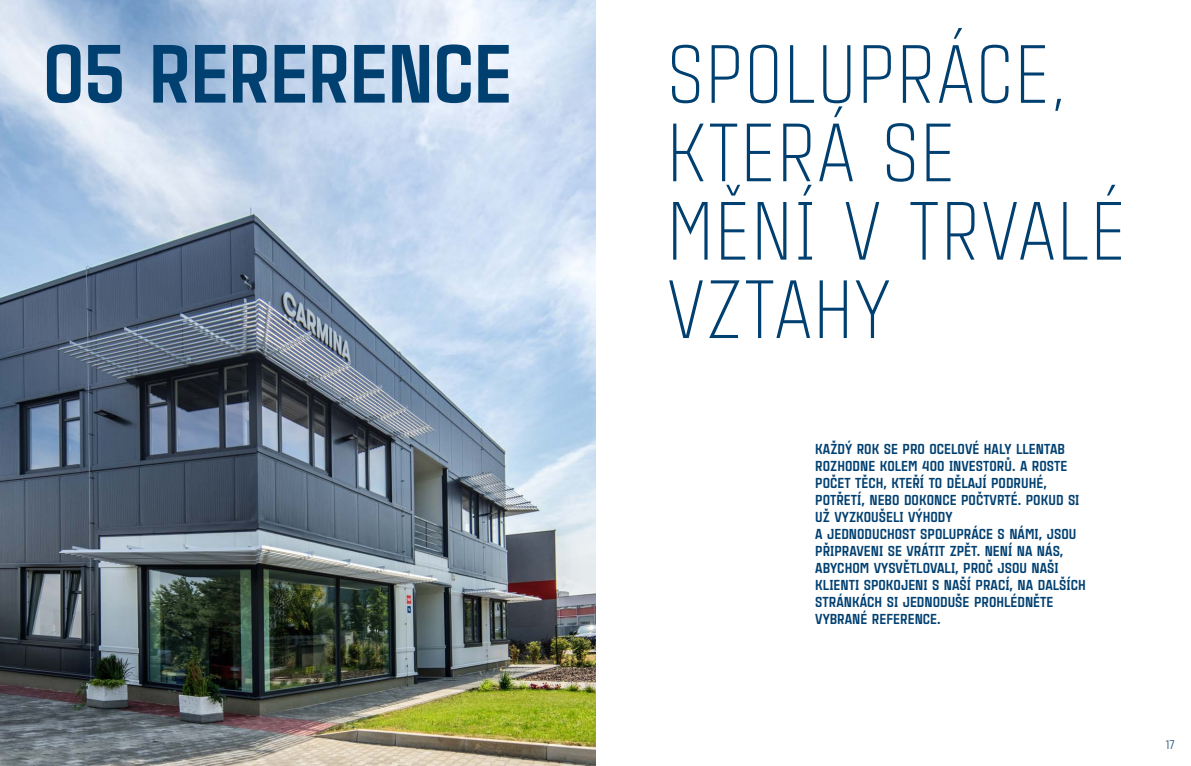
<style>
.page{position:relative;width:1191px;height:766px;background:#fff}
.page>*{position:absolute;margin:0;border:0;box-sizing:border-box;transform-origin:0 0}
.t1{font:300 80px/78.3px "Citadina";color:#004071}
.t2{font:900 80px "Citadina";letter-spacing:-.02em;color:#004071}
.t3{font:900 14px/17px "Citadina";color:#004071}
.t4{font:12px "Citadina";color:#004071}
</style>
<div class="page">
<img style="left:0;top:0;width:595px;height:765px">
<h1 class="t2" style="left:43px;top:13px;width:472px">05 RERERENCE</h1>
<h1 class="t1" style="left:666px;top:30px;width:461px">SPOLUPRÁCE,<br>KTERÁ SE<br>MĚNÍ V TRVALÉ<br>VZTAHY</h1>
<p class="t3" style="left:815px;top:440px;width:272px">KAŽDÝ ROK SE PRO OCELOVÉ HALY LLENTAB ROZHODNE KOLEM 400 INVESTORŮ. A ROSTE POČET TĚCH, KTEŘÍ TO DĚLAJÍ PODRUHÉ, POTŘETÍ, NEBO DOKONCE POČTVRTÉ. POKUD SI UŽ VYZKOUŠELI VÝHODY<br>A JEDNODUCHOST SPOLUPRÁCE S NÁMI, JSOU PŘIPRAVENI SE VRÁTIT ZPĚT. NENÍ NA NÁS, ABYCHOM VYSVĚTLOVALI, PROČ JSOU NAŠI KLIENTI SPOKOJENI S NAŠÍ PRACÍ, NA DALŠÍCH STRÁNKÁCH SI JEDNODUŠE PROHLÉDNĚTE VYBRANÉ REFERENCE.</p>
<p class="t4" style="left:1165px;top:736px;width:10px">17</p>
</div>
